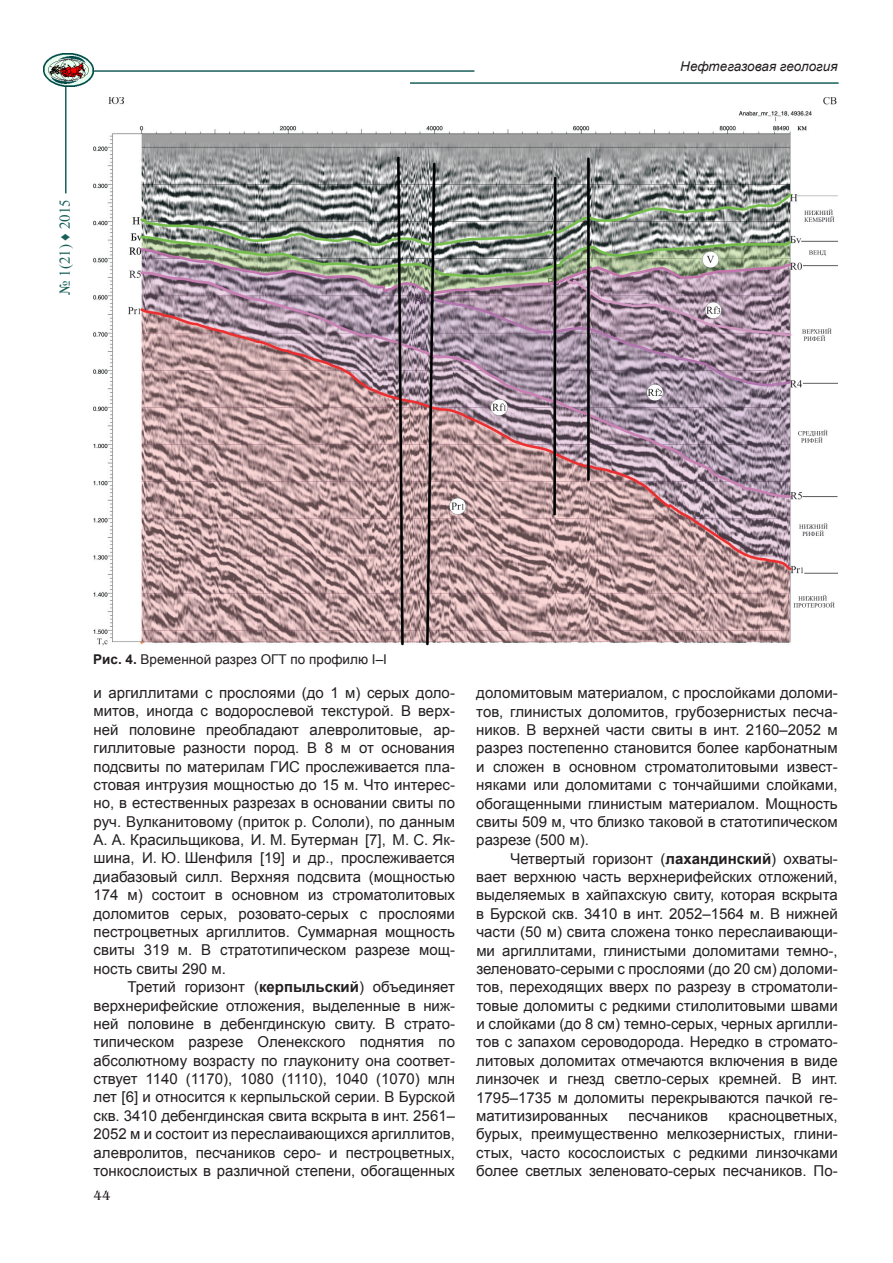
<style>
.page{position:relative;width:893px;height:1263px;background:#fff}
.page>*{position:absolute;margin:0;border:0;box-sizing:border-box;transform-origin:0 0}
.t1{font:15px/18.5px "Arial";color:#231f20;text-align:justify}
.t2{font:15px "Times New Roman";color:#195f59}
.t3{font:13.5px "Arial";color:#231f20}
.t4{font:italic 13.5px "Arial";color:#231f20}
.t5{font:13.5px "AG Benguiat";color:#231f20}
.s1{font-weight:700}
</style>
<div class="page">
<hr style="left:65px;top:71px;width:2px;height:122px;background:#195f59">
<hr style="left:61px;top:70px;width:413px;height:2px;background:#195f59">
<hr style="left:410px;top:82px;width:429px;height:2px;background:#195f59">
<img style="left:43px;top:54px;width:51px;height:32px">
<img style="left:94px;top:98px;width:743px;height:548px">
<p class="t2" style="left:55px;top:295px;width:97px;rotate:-90deg">№ 1(21) ♦ 2015</p>
<p class="t4" style="left:680px;top:57px;width:159px">Нефтегазовая геология</p>
<p class="t3" style="left:93px;top:650px;width:295px"><span class="s1">Рис. 4.</span> Временной разрез ОГТ по профилю I–I</p>
<p class="t1" style="left:94px;top:684px;width:363px">и аргиллитами с прослоями (до 1 м) серых доло&shy;митов, иногда с водорослевой текстурой. В верх&shy;ней половине преобладают алевролитовые, ар&shy;гиллитовые разности пород. В 8 м от основания подсвиты по материлам ГИС прослеживается пла&shy;стовая интрузия мощностью до 15 м. Что интерес&shy;но, в естественных разрезах в основании свиты по руч. Вулканитовому (приток р. Сололи), по данным А. А. Красильщикова, И. М. Бутерман [7], М. С. Як&shy;шина, И. Ю. Шенфиля [19] и др., прослеживается диабазовый силл. Верхняя подсвита (мощностью 174 м) состоит в основном из строматолитовых доломитов серых, розовато-серых с прослоями пестроцветных аргиллитов. Суммарная мощность свиты 319 м. В стратотипическом разрезе мощ&shy;ность свиты 290 м.</p>
<p class="t1" style="left:94px;top:978px;width:363px;text-indent:34px">Третий горизонт (<span class="s1">керпыльский</span>) объединяет верхнерифейские отложения, выделенные в ниж&shy;ней половине в дебенгдинскую свиту. В страто&shy;типическом разрезе Оленекского поднятия по абсолютному возрасту по глаукониту она соответ&shy;ствует 1140 (1170), 1080 (1110), 1040 (1070) млн лет [6] и относится к керпыльской серии. В Бурской скв. 3410 дебенгдинская свита вскрыта в инт. 2561– 2052 м и состоит из переслаивающихся аргиллитов, алевролитов, песчаников серо- и пестроцветных, тонкослоистых в различной степени, обогащенных</p>
<p class="t5" style="left:94px;top:1188px;width:19px">44</p>
<p class="t1" style="left:476px;top:684px;width:363px">доломитовым материалом, с прослойками доломи&shy;тов, глинистых доломитов, грубозернистых песча&shy;ников. В верхней части свиты в инт. 2160–2052 м разрез постепенно становится более карбонатным и сложен в основном строматолитовыми извест&shy;няками или доломитами с тончайшими слойками, обогащенными глинистым материалом. Мощность свиты 509 м, что близко таковой в статотипическом разрезе (500 м).</p>
<p class="t1" style="left:476px;top:849px;width:363px;text-indent:34px">Четвертый горизонт (<span class="s1">лахандинский</span>) охваты&shy;вает верхнюю часть верхнерифейских отложений, выделяемых в хайпахскую свиту, которая вскрыта в Бурской скв. 3410 в инт. 2052–1564 м. В нижней части (50 м) свита сложена тонко переслаивающи&shy;ми аргиллитами, глинистыми доломитами темно-, зеленовато-серыми с прослоями (до 20 см) доломи&shy;тов, переходящих вверх по разрезу в строматоли&shy;товые доломиты с редкими стилолитовыми швами и слойками (до 8 см) темно-серых, черных аргилли&shy;тов с запахом сероводорода. Нередко в стромато&shy;литовых доломитах отмечаются включения в виде линзочек и гнезд светло-серых кремней. В инт.<br>1795–1735 м доломиты перекрываются пачкой ге&shy;матитизированных</p>
<p class="t1" style="left:476px;top:1107px;width:363px;text-indent:252px">красноцветных, бурых, преимущественно мелкозернистых, глини&shy;стых, часто косослоистых с редкими линзочками более светлых зеленовато-серых песчаников. По-</p>
<p class="t1" style="left:628px;top:1106px;width:81px">песчаников</p>
</div>
